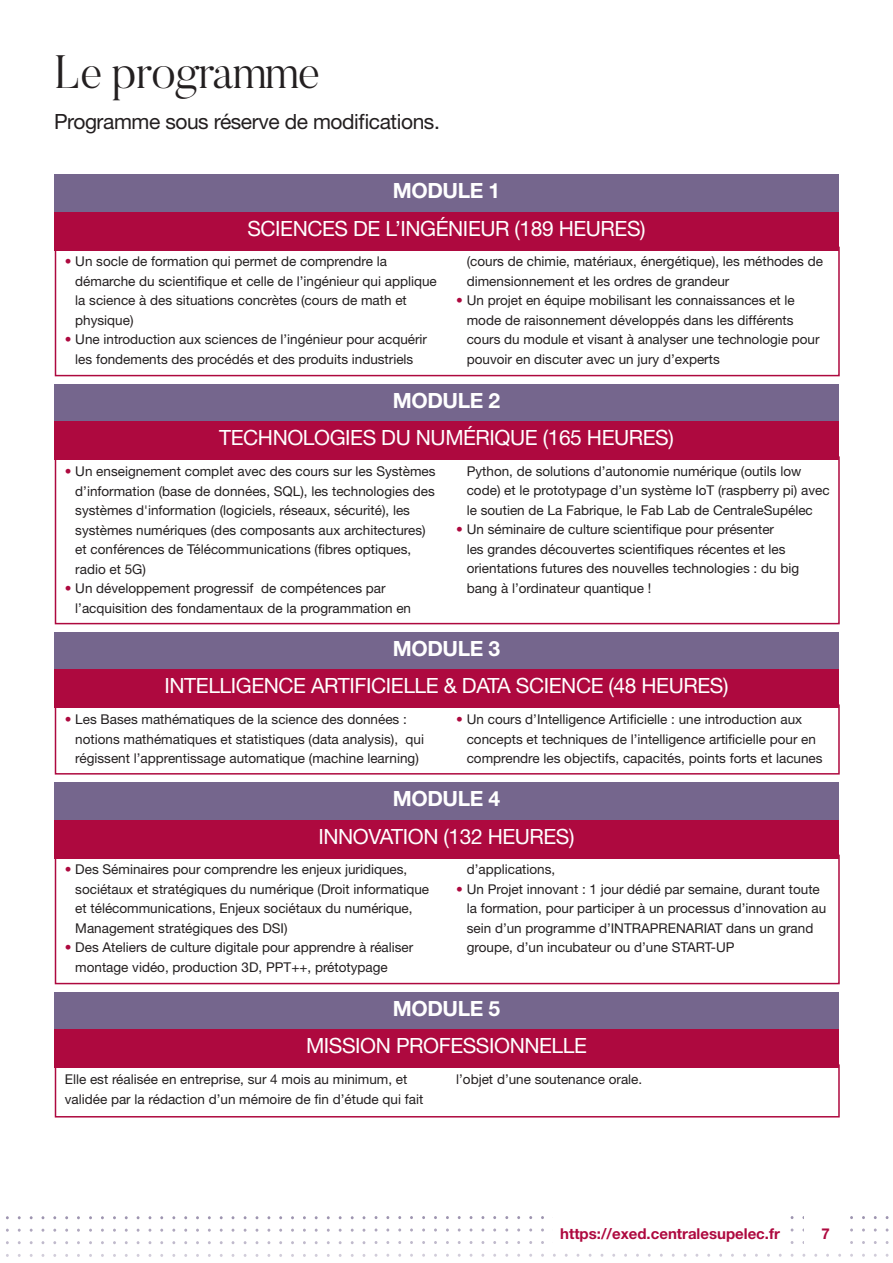
<style>
.page{position:relative;width:893px;height:1263px;background:#fff}
.page>*{position:absolute;margin:0;border:0;box-sizing:border-box;transform-origin:0 0}
.t1{font:300 46.5px "Butler";letter-spacing:-.02em;color:#231f20}
.t2{font:21px "Helvetica Neue LT Std";letter-spacing:-.02em;color:#fff}
.t3{font:21px "Helvetica Neue LT Std";letter-spacing:-.02em;color:#231f20}
.t4{font:700 21px "Helvetica Neue LT Std";letter-spacing:-.02em;color:#fff}
.t5{font:700 15px "Helvetica Neue LT Std";color:#ae093f}
.t6{font:13.5px/19.5px "Helvetica Neue LT Std";color:#231f20}
.s1{color:#ae093f}
</style>
<div class="page">
<div style="left:54px;top:174px;width:785px;height:38px;background:#75668d"></div>
<div style="left:54px;top:212px;width:785px;height:38px;background:#ae093f"></div>
<div style="left:54px;top:782px;width:785px;height:38px;background:#75668d"></div>
<div style="left:54px;top:820px;width:785px;height:38px;background:#ae093f"></div>
<div style="left:54px;top:384px;width:785px;height:38px;background:#75668d"></div>
<div style="left:54px;top:422px;width:785px;height:38px;background:#ae093f"></div>
<div style="left:54px;top:992px;width:785px;height:38px;background:#75668d"></div>
<div style="left:54px;top:1030px;width:785px;height:38px;background:#ae093f"></div>
<div style="left:54px;top:632px;width:785px;height:38px;background:#75668d"></div>
<div style="left:54px;top:670px;width:785px;height:38px;background:#ae093f"></div>
<div style="left:55px;top:247px;width:785px;height:129px;border:2px solid #ae093f"></div>
<div style="left:55px;top:855px;width:785px;height:129px;border:2px solid #ae093f"></div>
<div style="left:55px;top:456px;width:785px;height:168px;border:2px solid #ae093f"></div>
<div style="left:55px;top:1064px;width:785px;height:53px;border:2px solid #ae093f"></div>
<div style="left:55px;top:704px;width:785px;height:70px;border:2px solid #ae093f"></div>
<h1 class="t1" style="left:54px;top:43px;width:268px">Le programme</h1>
<h2 class="t3" style="left:54px;top:109px;width:387px">Programme sous réserve de modifications.</h2>
<h2 class="t4" style="left:393px;top:177px;width:109px">MODULE 1</h2>
<h2 class="t2" style="left:247px;top:216px;width:400px">SCIENCES DE L’INGÉNIEUR (189 HEURES)</h2>
<p class="t6" style="left:75px;top:252px;width:363px;text-indent:-11px"><span class="s1">•</span> Un socle de formation qui permet de comprendre la démarche du scientifique et celle de l’ingénieur qui applique la science à des situations concrètes (cours de math et physique)</p>
<p class="t6" style="left:65px;top:330px;width:364px;text-align:center"><span class="s1">•</span> Une introduction aux sciences de l’ingénieur pour acquérir les fondements des procédés et des produits industriels</p>
<p class="t6" style="left:467px;top:251px;width:358px">(cours de chimie, matériaux, énergétique), les méthodes de dimensionnement et les ordres de grandeur</p>
<p class="t6" style="left:467px;top:290px;width:354px;text-indent:-11px"><span class="s1">•</span> Un projet en équipe mobilisant les connaissances et le mode de raisonnement développés dans les différents cours du module et visant à analyser une technologie pour pouvoir en discuter avec un jury d’experts</p>
<h2 class="t4" style="left:393px;top:387px;width:109px">MODULE 2</h2>
<h2 class="t2" style="left:219px;top:425px;width:456px">TECHNOLOGIES DU NUMÉRIQUE (165 HEURES)</h2>
<p class="t6" style="left:75px;top:461px;width:362px;text-indent:-11px"><span class="s1">•</span> Un enseignement complet avec des cours sur les Systèmes d’information (base de données, SQL), les technologies des systèmes d'information (logiciels, réseaux, sécurité), les systèmes numériques (des composants aux architectures) et conférences de Télécommunications (fibres optiques, radio et 5G)</p>
<p class="t6" style="left:75px;top:578px;width:337px;text-indent:-11px"><span class="s1">•</span> Un développement progressif de compétences par l’acquisition des fondamentaux de la programmation en</p>
<p class="t6" style="left:467px;top:461px;width:364px">Python, de solutions d’autonomie numérique (outils low code) et le prototypage d’un système IoT (raspberry pi) avec le soutien de La Fabrique, le Fab Lab de CentraleSupélec</p>
<p class="t6" style="left:467px;top:520px;width:334px;text-indent:-11px"><span class="s1">•</span> Un séminaire de culture scientifique pour présenter<br>les grandes découvertes scientifiques récentes et les orientations futures des nouvelles technologies : du big bang à l’ordinateur quantique !</p>
<h2 class="t4" style="left:393px;top:635px;width:109px">MODULE 3</h2>
<h2 class="t2" style="left:165px;top:673px;width:565px">INTELLIGENCE ARTIFICIELLE &amp; DATA SCIENCE (48 HEURES)</h2>
<p class="t6" style="left:75px;top:709px;width:350px;text-indent:-11px"><span class="s1">•</span> Les Bases mathématiques de la science des données : notions mathématiques et statistiques (data analysis), qui régissent l’apprentissage automatique (machine learning)</p>
<p class="t6" style="left:467px;top:709px;width:357px;text-indent:-11px"><span class="s1">•</span> Un cours d’Intelligence Artificielle : une introduction aux concepts et techniques de l’intelligence artificielle pour en comprendre les objectifs, capacités, points forts et lacunes</p>
<h2 class="t4" style="left:393px;top:785px;width:109px">MODULE 4</h2>
<h2 class="t2" style="left:318px;top:824px;width:258px">INNOVATION (132 HEURES)</h2>
<p class="t6" style="left:75px;top:859px;width:355px;text-indent:-11px"><span class="s1">•</span> Des Séminaires pour comprendre les enjeux juridiques, sociétaux et stratégiques du numérique (Droit informatique et télécommunications, Enjeux sociétaux du numérique, Management stratégiques des DSI)</p>
<p class="t6" style="left:75px;top:937px;width:340px;text-indent:-11px"><span class="s1">•</span> Des Ateliers de culture digitale pour apprendre à réaliser montage vidéo, production 3D, PPT++, prétotypage</p>
<p class="t6" style="left:467px;top:859px;width:90px">d’applications,</p>
<p class="t6" style="left:467px;top:879px;width:361px;text-indent:-11px"><span class="s1">•</span> Un Projet innovant : 1 jour dédié par semaine, durant toute la formation, pour participer à un processus d’innovation au sein d’un programme d’INTRAPRENARIAT dans un grand groupe, d’un incubateur ou d’une START-UP</p>
<h2 class="t4" style="left:393px;top:995px;width:109px">MODULE 5</h2>
<h2 class="t2" style="left:306px;top:1033px;width:282px">MISSION PROFESSIONNELLE</h2>
<p class="t6" style="left:65px;top:1069px;width:360px">Elle est réalisée en entreprise, sur 4 mois au minimum, et validée par la rédaction d’un mémoire de fin d’étude qui fait</p>
<p class="t6" style="left:456px;top:1069px;width:188px">l’objet d’une soutenance orale.</p>
<p class="t5" style="left:560px;top:1224px;width:221px">https://exed.centralesupelec.fr</p>
<p class="t5" style="left:822px;top:1224px;width:10px">7</p>
</div>
